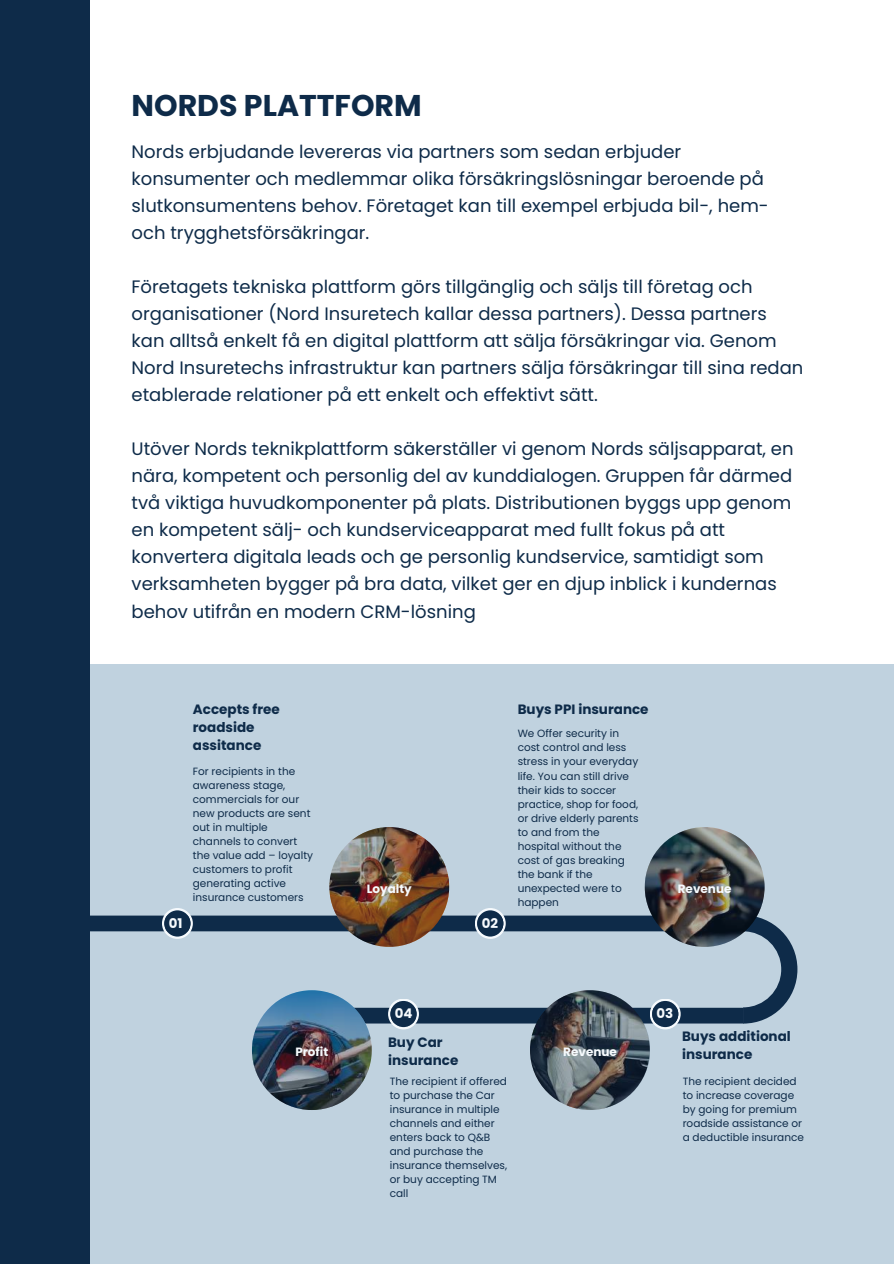
<style>
.page{position:relative;width:894px;height:1264px;background:#fff}
.page>*{position:absolute;margin:0;border:0;box-sizing:border-box;transform-origin:0 0}
.t1{font:700 30px "Poppins";color:#0e2b49}
.t2{font:18px/27px "Poppins";color:#0e2b49}
.t3{font:700 13.5px/18px "Poppins";color:#0e2b49}
.t4{font:700 13.35px "Poppins";color:#f6fafd}
.t5{font:700 12px "Poppins";color:#f6fafd}
.t6{font:10.5px/14px "Poppins";color:#0e2b49}
</style>
<div class="page">
<div style="left:76px;top:664px;width:817px;height:599px;background:#c0d2df"></div>
<div style="left:0;top:0;width:89px;height:1263px;background:#0e2b49"></div>
<svg style="left:743px;top:915px;width:54px;height:108px"></svg>
<div style="left:89px;top:915px;width:654px;height:16px;background:#0e2b49"></div>
<div style="left:310px;top:1007px;width:433px;height:16px;background:#0e2b49"></div>
<svg style="left:162px;top:908px;width:31px;height:30px"></svg>
<div style="left:164px;top:910px;width:26px;height:26px;background:#0e2b49;border-radius:50%"></div>
<svg style="left:474px;top:908px;width:31px;height:30px"></svg>
<div style="left:477px;top:910px;width:26px;height:26px;background:#0e2b49;border-radius:50%"></div>
<svg style="left:649px;top:999px;width:31px;height:30px"></svg>
<div style="left:652px;top:1000px;width:26px;height:27px;background:#0e2b49;border-radius:50%"></div>
<svg style="left:388px;top:999px;width:31px;height:30px"></svg>
<div style="left:390px;top:1000px;width:26px;height:27px;background:#0e2b49;border-radius:50%"></div>
<img style="left:329px;top:827px;width:120px;height:119px;border-radius:50%">
<img style="left:644px;top:827px;width:120px;height:119px;border-radius:50%">
<img style="left:252px;top:990px;width:119px;height:119px;border-radius:50%">
<img style="left:530px;top:990px;width:120px;height:119px;border-radius:50%">
<h1 class="t1" style="left:131px;top:84px;width:291px">NORDS PLATTFORM</h1>
<p class="t2" style="left:131px;top:138px;width:638px">Nords erbjudande levereras via partners som sedan erbjuder konsumenter och medlemmar olika försäkringslösningar beroende på slutkonsumentens behov. Företaget kan till exempel erbjuda bil-, hem&shy;och trygghetsförsäkringar.</p>
<p class="t2" style="left:131px;top:273px;width:673px">Företagets tekniska plattform görs tillgänglig och säljs till företag och organisationer (Nord Insuretech kallar dessa partners). Dessa partners kan alltså enkelt få en digital plattform att sälja försäkringar via. Genom Nord Insuretechs infrastruktur kan partners sälja försäkringar till sina redan etablerade relationer på ett enkelt och effektivt sätt.</p>
<p class="t2" style="left:131px;top:435px;width:663px">Utöver Nords teknikplattform säkerställer vi genom Nords säljsapparat, en nära, kompetent och personlig del av kunddialogen. Gruppen får därmed två viktiga huvudkomponenter på plats. Distributionen byggs upp genom en kompetent sälj- och kundserviceapparat med fullt fokus på att konvertera digitala leads och ge personlig kundservice, samtidigt som verksamheten bygger på bra data, vilket ger en djup inblick i kundernas behov utifrån en modern CRM-lösning</p>
<p class="t3" style="left:193px;top:700px;width:88px">Accepts free roadside assitance</p>
<p class="t6" style="left:193px;top:764px;width:122px">For recipients in the awareness stage, commercials for our new products are sent out in multiple channels to convert the value add – loyalty customers to profit generating active insurance customers</p>
<p class="t3" style="left:517px;top:700px;width:132px">Buys PPI insurance</p>
<p class="t6" style="left:517px;top:726px;width:122px">We Offer security in cost control and less stress in your everyday life. You can still drive their kids to soccer practice, shop for food, or drive elderly parents to and from the hospital without the cost of gas breaking the bank if the unexpected were to happen</p>
<p class="t5" style="left:366px;top:880px;width:47px">Loyalty</p>
<p class="t5" style="left:677px;top:880px;width:55px">Revenue</p>
<p class="t4" style="left:169px;top:913px;width:15px">01</p>
<p class="t4" style="left:481px;top:913px;width:18px">02</p>
<p class="t4" style="left:395px;top:1004px;width:19px">04</p>
<p class="t4" style="left:656px;top:1004px;width:18px">03</p>
<p class="t3" style="left:388px;top:1033px;width:72px">Buy Car insurance</p>
<p class="t5" style="left:295px;top:1043px;width:35px">Profit</p>
<p class="t5" style="left:563px;top:1043px;width:55px">Revenue</p>
<p class="t6" style="left:389px;top:1073px;width:119px">The recipient if offered to purchase the Car insurance in multiple channels and either enters back to Q&amp;B and purchase the insurance themselves, or buy accepting TM call</p>
<p class="t3" style="left:682px;top:1027px;width:110px">Buys additional insurance</p>
<p class="t6" style="left:682px;top:1073px;width:123px">The recipient decided to increase coverage by going for premium roadside assistance or a deductible insurance</p>
</div>
